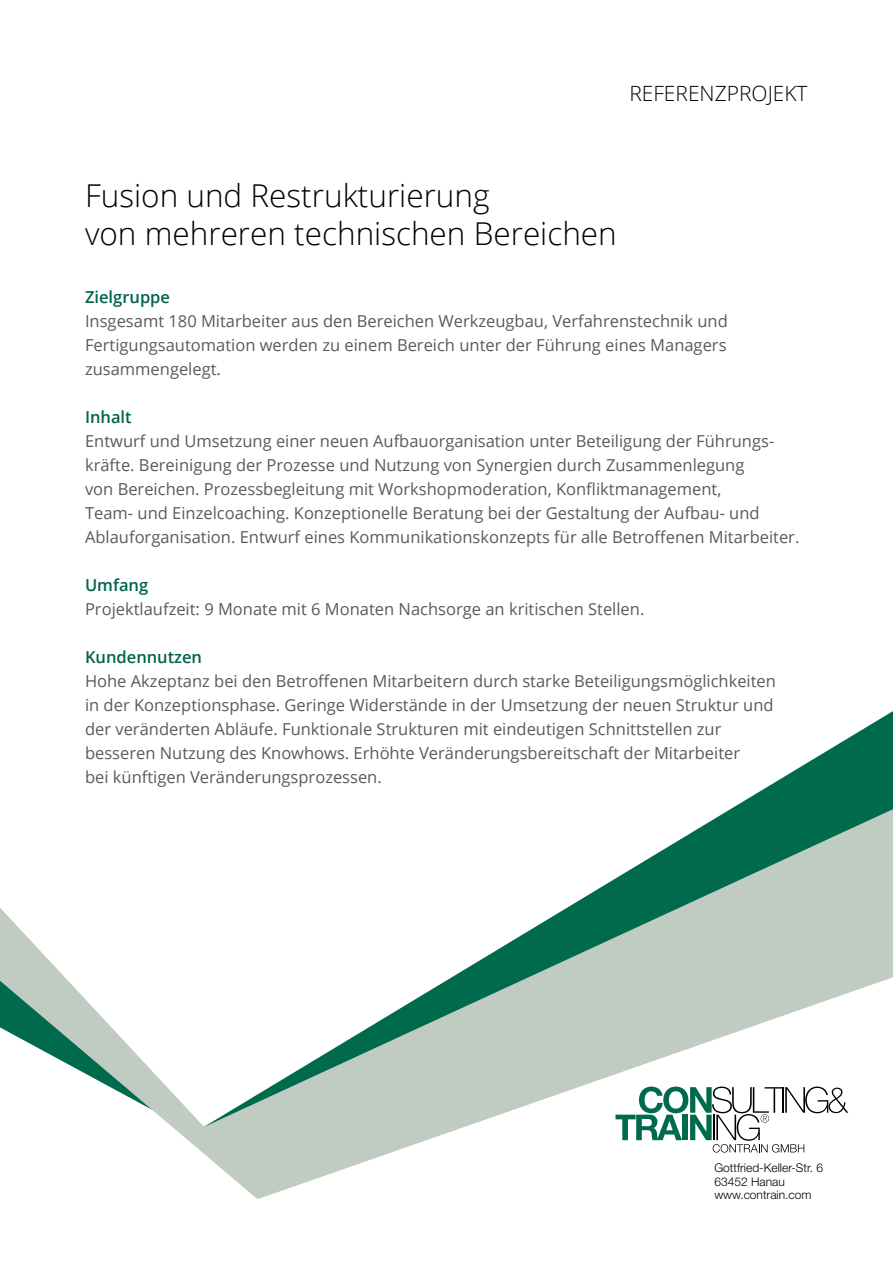
<style>
.page{position:relative;width:893px;height:1263px;background:#fff}
.page>*{position:absolute;margin:0;border:0;box-sizing:border-box;transform-origin:0 0}
.t1{font:300 31.5px/37.8px "Open Sans";color:#000}
.t2{font:300 21px "Open Sans";color:#000}
.t3{font:16.5px/24px "Open Sans";color:#5a5a5a}
.t4{font:600 16.5px "Open Sans";color:#00634d}
.t5{font:300 12px/13.5px "Helvetica Neue LT";color:#000}
</style>
<div class="page">
<svg style="left:731px;top:711px;width:162px;height:98px"></svg>
<svg style="left:0;top:809px;width:893px;height:390px"></svg>
<p class="t2" style="left:629px;top:79px;width:180px">REFERENZPROJEKT</p>
<h1 class="t1" style="left:85px;top:176px;width:533px">Fusion und Restrukturierung<br>von mehreren technischen Bereichen</h1>
<p class="t4" style="left:85px;top:286px;width:87px">Zielgruppe</p>
<p class="t3" style="left:85px;top:308px;width:644px;text-align:justify">Insgesamt 180 Mitarbeiter aus den Bereichen Werkzeugbau, Verfahrenstechnik und Fertigungsautomation werden zu einem Bereich unter der Führung eines Managers zusammengelegt.</p>
<p class="t4" style="left:85px;top:406px;width:48px">Inhalt</p>
<p class="t3" style="left:85px;top:428px;width:716px">Entwurf und Umsetzung einer neuen Aufbauorganisation unter Beteiligung der Führungs&shy;kräfte. Bereinigung der Prozesse und Nutzung von Synergien durch Zusammenlegung<br>von Bereichen. Prozessbegleitung mit Workshopmoderation, Konfliktmanagement,<br>Team- und Einzelcoaching. Konzeptionelle Beratung bei der Gestaltung der Aufbau- und Ablauforganisation. Entwurf eines Kommunikationskonzepts für alle Betroffenen Mitarbeiter.</p>
<p class="t4" style="left:85px;top:574px;width:65px">Umfang</p>
<p class="t3" style="left:85px;top:596px;width:561px">Projektlaufzeit: 9 Monate mit 6 Monaten Nachsorge an kritischen Stellen.</p>
<p class="t4" style="left:85px;top:646px;width:119px">Kundennutzen</p>
<p class="t3" style="left:85px;top:668px;width:692px">Hohe Akzeptanz bei den Betroffenen Mitarbeitern durch starke Beteiligungsmöglichkeiten in der Konzeptionsphase. Geringe Widerstände in der Umsetzung der neuen Struktur und der veränderten Abläufe. Funktionale Strukturen mit eindeutigen Schnittstellen zur besseren Nutzung des Knowhows. Erhöhte Veränderungsbereitschaft der Mitarbeiter<br>bei künftigen Veränderungsprozessen.</p>
<p class="t5" style="left:714px;top:1161px;width:110px">Gottfried-Keller-Str. 6<br>63452 Hanau www.contrain.com</p>
</div>
